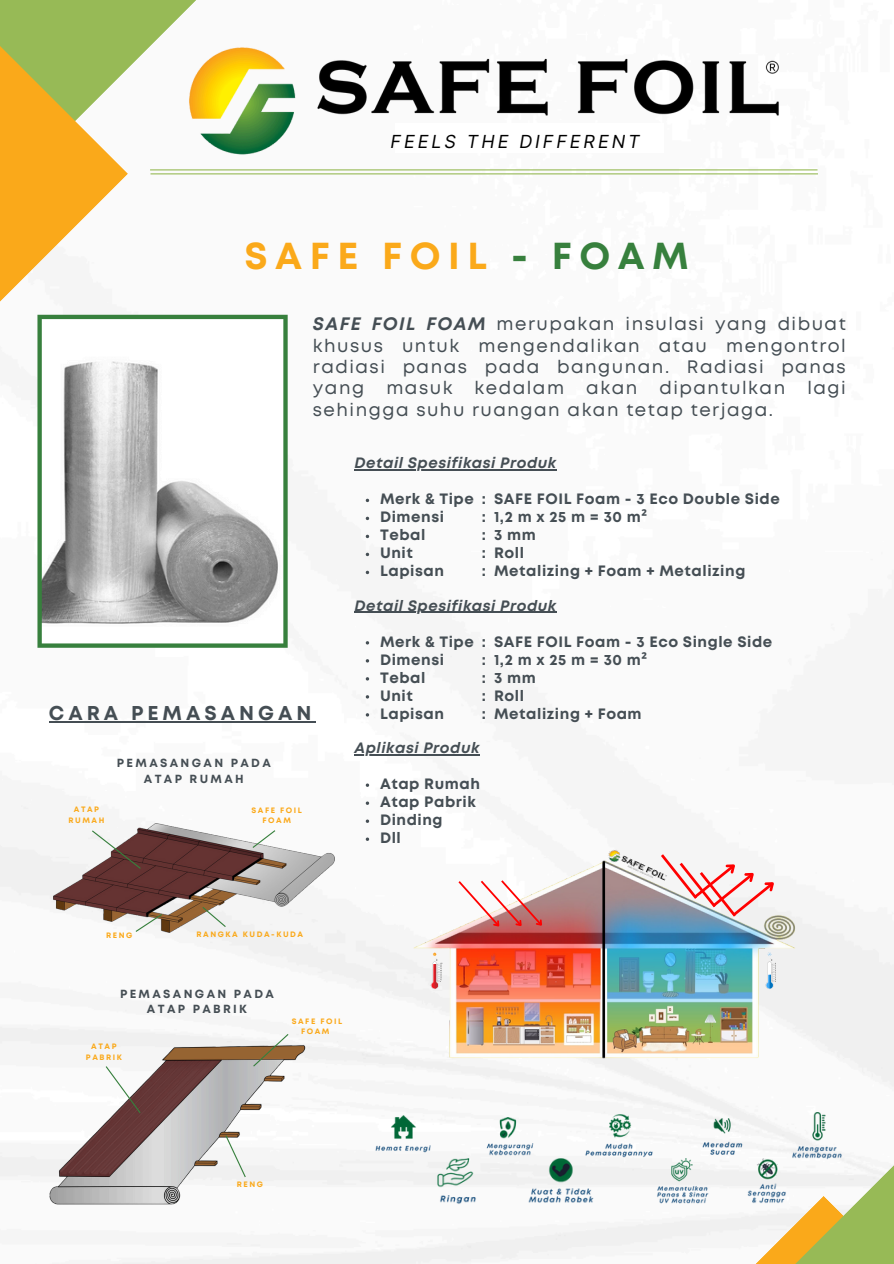
<style>
.page{position:relative;width:894px;height:1264px;background:#fff}
.page>*{position:absolute;margin:0;border:0;box-sizing:border-box;transform-origin:0 0}
.t1{font:700 37.5px "Mont";letter-spacing:.2em;color:#faa91a}
.t2{font:700 19.95px "Mont";letter-spacing:.2em;color:#454e54}
.t3{font:18px/21.3px "Mont";letter-spacing:.085em;color:#454e54;text-align:justify}
.t4{font:italic 18px "Inter";letter-spacing:.16em;color:#000}
.t5{font:700 15px/18px "Mont";letter-spacing:.04em;color:#454e54}
.t6{font:italic 700 15px "Mont";letter-spacing:.04em;color:#454e54}
.t7{font:700 11.7px/15.8px "Mont";letter-spacing:.2em;color:#454e54;text-align:center}
.t8{font:700 7.8px/10.4px "Mont";letter-spacing:.2em;color:#faa91a;text-align:center}
.s1{color:#37803d}
.s2{font-weight:700;font-style:italic}
.s3{font-family:"Noto Sans"}
</style>
<div class="page">
<img style="left:0;top:169px;width:893px;height:1094px">
<img style="left:250px;top:48px;width:529px;height:106px">
<svg style="left:128px;top:0;width:122px;height:315px"></svg>
<svg style="left:0;top:0;width:128px;height:460px"></svg>
<svg style="left:650px;top:1066px;width:13px;height:129px"></svg>
<div style="left:558px;top:1195px;width:105px;height:68px;background:#f5f5f5"></div>
<svg style="left:663px;top:1034px;width:230px;height:229px;fill:#faf6f6"></svg>
<hr style="left:150px;top:169px;width:667px;height:1px;background:#97ba56">
<hr style="left:150px;top:173px;width:667px;height:1px;background:#97ba56">
<svg style="left:37px;top:315px;width:250px;height:332px"></svg>
<div style="left:395px;top:123px;width:268px;height:29px;background:#fff"></div>
<img style="left:372px;top:1115px;width:63px;height:37px">
<img style="left:481px;top:1117px;width:58px;height:39px">
<img style="left:584px;top:1114px;width:69px;height:43px">
<img style="left:688px;top:1118px;width:67px;height:38px">
<img style="left:786px;top:1112px;width:61px;height:46px">
<img style="left:417px;top:1158px;width:81px;height:46px">
<img style="left:742px;top:1158px;width:51px;height:46px">
<img style="left:652px;top:1158px;width:60px;height:46px">
<img style="left:521px;top:1158px;width:79px;height:46px">
<img style="left:0;top:1023px;width:360px;height:240px">
<img style="left:54px;top:823px;width:280px;height:109px">
<svg style="left:252px;top:1032px;width:37px;height:35px"></svg>
<svg style="left:104px;top:1064px;width:38px;height:50px"></svg>
<svg style="left:224px;top:1134px;width:23px;height:44px"></svg>
<svg style="left:201px;top:905px;width:26px;height:23px"></svg>
<svg style="left:251px;top:829px;width:25px;height:20px"></svg>
<svg style="left:91px;top:829px;width:51px;height:41px"></svg>
<svg style="left:134px;top:912px;width:29px;height:21px"></svg>
<hr style="left:49px;top:721px;width:266px;height:1px;background:#454e54">
<hr style="left:354px;top:469px;width:202px;height:1px;background:#454e54">
<svg style="left:365px;top:498px;width:4px;height:4px"></svg>
<svg style="left:365px;top:516px;width:4px;height:4px"></svg>
<svg style="left:365px;top:534px;width:4px;height:4px"></svg>
<svg style="left:365px;top:552px;width:4px;height:4px"></svg>
<svg style="left:365px;top:570px;width:4px;height:4px"></svg>
<hr style="left:354px;top:754px;width:126px;height:1px;background:#454e54">
<svg style="left:365px;top:783px;width:4px;height:3px"></svg>
<svg style="left:365px;top:801px;width:4px;height:3px"></svg>
<svg style="left:365px;top:819px;width:4px;height:3px"></svg>
<svg style="left:365px;top:837px;width:4px;height:3px"></svg>
<hr style="left:354px;top:612px;width:202px;height:1px;background:#454e54">
<svg style="left:365px;top:641px;width:4px;height:3px"></svg>
<svg style="left:365px;top:659px;width:4px;height:3px"></svg>
<svg style="left:365px;top:677px;width:4px;height:3px"></svg>
<svg style="left:365px;top:695px;width:4px;height:3px"></svg>
<svg style="left:365px;top:713px;width:4px;height:3px"></svg>
<img style="left:401px;top:856px;width:398px;height:210px">
<svg style="left:431px;top:952px;width:11px;height:37px"></svg>
<svg style="left:765px;top:952px;width:11px;height:37px"></svg>
<svg style="left:456px;top:878px;width:91px;height:53px"></svg>
<svg style="left:658px;top:851px;width:122px;height:68px"></svg>
<img style="left:605px;top:847px;width:64px;height:40px">
<p class="t4" style="left:390px;top:130px;width:250px">FEELS THE DIFFERENT</p>
<p class="t1" style="left:244px;top:241px;width:445px">SAFE FOIL <span class="s1">- FOAM</span></p>
<p class="t3" style="left:313px;top:314px;width:534px"><span class="s2">SAFE FOIL FOAM</span> merupakan insulasi yang dibuat khusus untuk mengendalikan atau mengontrol radiasi panas pada bangunan. Radiasi panas yang masuk kedalam akan dipantulkan lagi sehingga suhu ruangan akan tetap terjaga.</p>
<p class="t2" style="left:49px;top:705px;width:264px">CARA PEMASANGAN</p>
<p class="t7" style="left:117px;top:756px;width:155px">PEMASANGAN PADA<br>ATAP RUMAH</p>
<p class="t8" style="left:74px;top:804px;width:27px">ATAP</p>
<p class="t8" style="left:68px;top:815px;width:37px">RUMAH</p>
<p class="t8" style="left:251px;top:805px;width:52px">SAFE FOIL<br>FOAM</p>
<p class="t6" style="left:354px;top:457px;width:203px">Detail Spesifikasi Produk</p>
<h5 class="t5" style="left:380px;top:491px;width:95px">Merk &amp; Tipe</h5>
<h5 class="t5" style="left:380px;top:509px;width:66px">Dimensi</h5>
<p class="t5" style="left:380px;top:527px;width:47px">Tebal</p>
<p class="t5" style="left:380px;top:545px;width:34px">Unit</p>
<p class="t5" style="left:380px;top:563px;width:65px">Lapisan</p>
<p class="t5" style="left:494px;top:491px;width:287px">SAFE FOIL Foam - 3 Eco Double Side<br>1,2mx25m=30m<span class="s3">²<br></span>3 mm<br>Roll<br>Metalizing + Foam + Metalizing</p>
<p class="t6" style="left:354px;top:600px;width:203px">Detail Spesifikasi Produk</p>
<p class="t5" style="left:380px;top:633px;width:95px">Merk &amp; Tipe</p>
<p class="t5" style="left:380px;top:651px;width:66px">Dimensi</p>
<p class="t5" style="left:380px;top:669px;width:47px">Tebal</p>
<p class="t5" style="left:380px;top:687px;width:34px">Unit</p>
<p class="t5" style="left:380px;top:705px;width:65px">Lapisan</p>
<p class="t5" style="left:481px;top:491px;width:6px">:</p>
<p class="t5" style="left:481px;top:509px;width:6px">:</p>
<h5 class="t5" style="left:481px;top:527px;width:6px">:</h5>
<h2 class="t5" style="left:481px;top:545px;width:6px">:</h2>
<h5 class="t5" style="left:481px;top:563px;width:6px">:</h5>
<p class="t5" style="left:494px;top:633px;width:280px">SAFE FOIL Foam - 3 Eco Single Side<br>1,2mx25m=30m<span class="s3">²<br></span>3 mm<br>Roll<br>Metalizing + Foam</p>
<p class="t5" style="left:481px;top:633px;width:6px">:</p>
<p class="t5" style="left:481px;top:651px;width:6px">:</p>
<p class="t5" style="left:481px;top:669px;width:6px">:</p>
<p class="t5" style="left:481px;top:687px;width:6px">:</p>
<p class="t5" style="left:481px;top:705px;width:6px">:</p>
<p class="t6" style="left:354px;top:742px;width:126px">Aplikasi Produk</p>
<p class="t5" style="left:380px;top:776px;width:101px">Atap Rumah</p>
<p class="t5" style="left:380px;top:794px;width:97px">Atap Pabrik</p>
<p class="t5" style="left:380px;top:812px;width:64px">Dinding</p>
<p class="t5" style="left:380px;top:830px;width:22px">Dll</p>
<p class="t8" style="left:106px;top:930px;width:28px">RENG</p>
<p class="t8" style="left:196px;top:930px;width:108px">RANGKA KUDA-KUDA</p>
<p class="t7" style="left:120px;top:986px;width:155px">PEMASANGAN PADA<br>ATAP PABRIK</p>
<p class="t8" style="left:91px;top:1041px;width:27px">ATAP</p>
<p class="t8" style="left:86px;top:1052px;width:37px">PABRIK</p>
<p class="t8" style="left:292px;top:1016px;width:52px">SAFE FOIL<br>FOAM</p>
<p class="t8" style="left:236px;top:1179px;width:28px">RENG</p>
</div>
